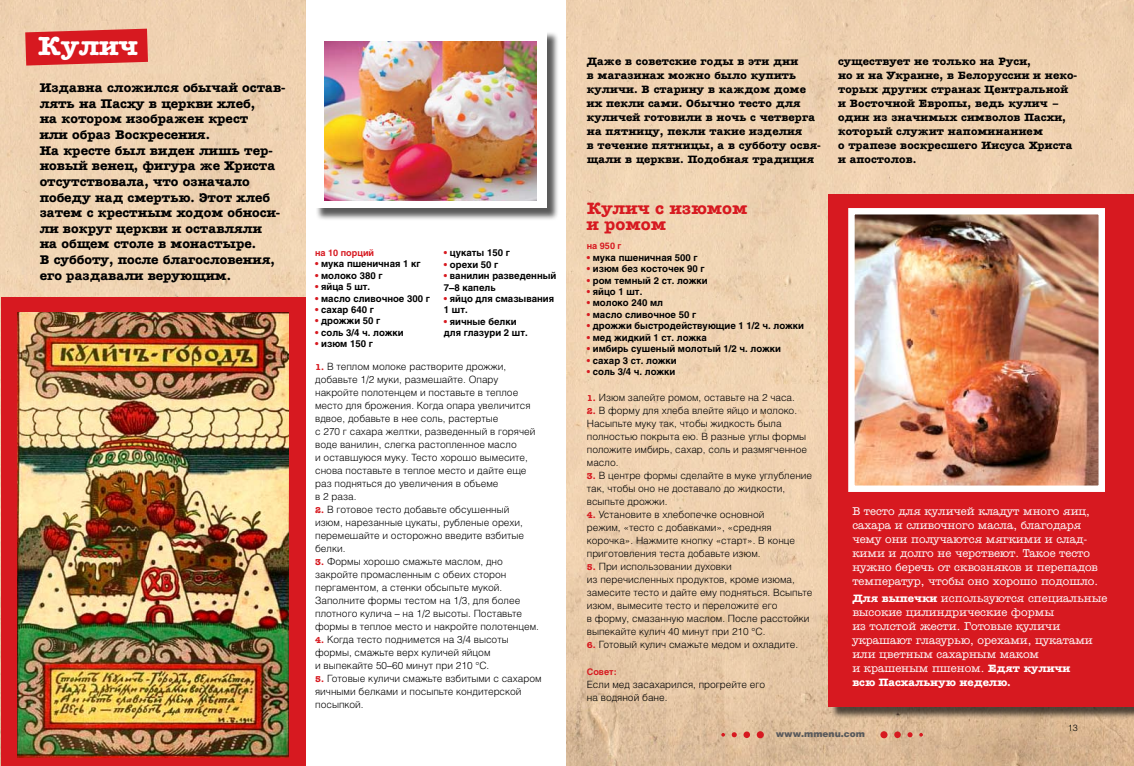
<style>
.page{position:relative;width:1134px;height:766px;background:#fff}
.page>*{position:absolute;margin:0;border:0;box-sizing:border-box;transform-origin:0 0}
.t1{font:700 27.1px "Secretary";color:#fff}
.t2{font:700 17px/16px "Secretary";color:#d71920}
.t3{font:700 13px/15.6px "Secretary";color:#000}
.t4{font:700 11px/14px "Secretary";letter-spacing:.01em;color:#000}
.t5{font:11px/14px "Secretary";color:#fff}
.t6{font:300 10px/13px "Helios";color:#000}
.t7{font:700 9.5px/11.4px "Helios";color:#000}
.t8{font:700 9px "Helios";color:#d71920}
.t9{font:900 9px "Helios";color:#58595b}
.t10{font:300 9px "Helios";color:#000}
.s1{color:#d71920}
.s2{font-family:"Secretary";font-weight:700;font-size:9px;color:#d71920}
.s3{font-weight:700}
</style>
<div class="page">
<div style="left:0;top:0;width:305px;height:765px;background:#f0d2b2"></div>
<div style="left:1px;top:297px;width:304px;height:468px;background:#d71920"></div>
<img style="left:567px;top:0;width:567px;height:765px">
<img style="left:18px;top:312px;width:271px;height:445px">
<div style="left:316px;top:32px;width:248px;height:193px;background:#000;opacity:.65"></div>
<div style="left:314px;top:30px;width:233px;height:178px;background:#fff"></div>
<img style="left:325px;top:41px;width:212px;height:159px">
<svg style="left:25px;top:29px;width:123px;height:37px;background:#d92d30"></svg>
<div style="left:830px;top:196px;width:304px;height:527px;background:#000;opacity:.65"></div>
<div style="left:829px;top:194px;width:305px;height:512px;background:#d71920"></div>
<img style="left:855px;top:215px;width:243px;height:270px">
<div style="left:848px;top:208px;width:257px;height:284px;border:6px solid #fff"></div>
<div style="left:757px;top:731px;width:7px;height:7px;background:#d71920;border-radius:50%"></div>
<div style="left:743px;top:731px;width:7px;height:6px;background:#d71920;border-radius:50%"></div>
<svg style="left:732px;top:732px;width:5px;height:5px"></svg>
<svg style="left:721px;top:732px;width:4px;height:4px"></svg>
<div style="left:880px;top:731px;width:7px;height:7px;background:#d71920;border-radius:50%"></div>
<div style="left:894px;top:731px;width:7px;height:6px;background:#d71920;border-radius:50%"></div>
<svg style="left:907px;top:732px;width:5px;height:5px"></svg>
<svg style="left:919px;top:732px;width:4px;height:4px"></svg>
<h1 class="t1" style="left:38px;top:29px;width:102px">Кулич</h1>
<p class="t3" style="left:40px;top:80px;width:247px">Издавна сложился обычай остав&shy;лять на Пасху в церкви хлеб,<br>на котором изображен крест<br>или образ Воскресения.<br>На кресте был виден лишь тер&shy;новый венец, фигура же Христа отсутствовала, что означало победу над смертью. Этот хлеб затем с крестным ходом обноси&shy;ли вокруг церкви и оставляли<br>на общем столе в монастыре.<br>В субботу, после благословения, его раздавали верующим.</p>
<p class="t8" style="left:315px;top:247px;width:60px">на 10 порций</p>
<p class="t7" style="left:315px;top:258px;width:107px"><span class="s1">•</span> мука пшеничная 1 кг</p>
<p class="t7" style="left:315px;top:269px;width:69px"><span class="s1">•</span> молоко 380 г</p>
<p class="t7" style="left:315px;top:281px;width:57px"><span class="s1">•</span> яйца 5 шт.</p>
<p class="t7" style="left:315px;top:292px;width:116px"><span class="s1">•</span> масло сливочное 300 г</p>
<p class="t7" style="left:315px;top:304px;width:60px"><span class="s1">•</span> сахар 640 г</p>
<p class="t7" style="left:315px;top:315px;width:67px"><span class="s1">•</span> дрожжи 50 г</p>
<p class="t7" style="left:315px;top:326px;width:90px"><span class="s1">•</span> соль 3/4 ч. ложки</p>
<p class="t7" style="left:315px;top:338px;width:59px"><span class="s1">•</span> изюм 150 г</p>
<p class="t7" style="left:444px;top:247px;width:68px"><span class="s1">•</span> цукаты 150 г</p>
<p class="t7" style="left:444px;top:258px;width:56px"><span class="s1">•</span> орехи 50 г</p>
<p class="t7" style="left:444px;top:270px;width:114px"><span class="s1">•</span> ванилин разведенный<br>7–8 капель</p>
<p class="t7" style="left:444px;top:293px;width:112px"><span class="s1">•</span> яйцо для смазывания<br>1 шт.</p>
<p class="t7" style="left:444px;top:315px;width:85px"><span class="s1">•</span> яичные белки для глазури 2 шт.</p>
<p class="t6" style="left:315px;top:359px;width:222px"><span class="s2">1.</span> В теплом молоке растворите дрожжи, добавьте 1/2 муки, размешайте. Опару накройте полотенцем и поставьте в теплое место для брожения. Когда опара увеличится вдвое, добавьте в нее соль, растертые<br>с 270 г сахара желтки, разведенный в горячей воде ванилин, слегка растопленное масло<br>и оставшуюся муку. Тесто хорошо вымесите, снова поставьте в теплое место и дайте еще раз подняться до увеличения в объеме<br>в 2 раза.</p>
<p class="t6" style="left:315px;top:502px;width:210px"><span class="s2">2.</span> В готовое тесто добавьте обсушенный изюм, нарезанные цукаты, рубленые орехи, перемешайте и осторожно введите взбитые белки.</p>
<p class="t6" style="left:315px;top:554px;width:225px"><span class="s2">3.</span> Формы хорошо смажьте маслом, дно закройте промасленным с обеих сторон пергаментом, а стенки обсыпьте мукой.<br>Заполните формы тестом на 1/3, для более плотного кулича – на 1/2 высоты. Поставьте формы в теплое место и накройте полотенцем.</p>
<p class="t6" style="left:315px;top:632px;width:195px"><span class="s2">4.</span> Когда тесто поднимется на 3/4 высоты формы, смажьте верх куличей яйцом<br>и выпекайте 50–60 минут при 210 °С.</p>
<p class="t6" style="left:315px;top:671px;width:228px"><span class="s2">5.</span> Готовые куличи смажьте взбитыми с сахаром яичными белками и посыпьте кондитерской посыпкой.</p>
<p class="t4" style="left:587px;top:54px;width:236px">Даже в советские годы в эти дни<br>в магазинах можно было купить куличи. В старину в каждом доме их пекли сами. Обычно тесто для куличей готовили в ночь с четверга на пятницу, пекли такие изделия<br>в течение пятницы, а в субботу освя&shy;щали в церкви. Подобная традиция</p>
<p class="t4" style="left:838px;top:54px;width:241px">существует не только на Руси,<br>но и на Украине, в Белоруссии и неко&shy;торых других странах Центральной и Восточной Европы, ведь кулич – один из значимых символов Пасхи, который служит напоминанием<br>о трапезе воскресшего Иисуса Христа и апостолов.</p>
<h2 class="t2" style="left:587px;top:200px;width:162px">Кулич с изюмом и ромом</h2>
<p class="t8" style="left:587px;top:241px;width:36px">на 950 г</p>
<p class="t7" style="left:587px;top:252px;width:112px"><span class="s1">•</span> мука пшеничная 500 г</p>
<p class="t7" style="left:587px;top:263px;width:119px"><span class="s1">•</span> изюм без косточек 90 г</p>
<p class="t7" style="left:587px;top:274px;width:122px"><span class="s1">•</span> ром темный 2 ст. ложки</p>
<p class="t7" style="left:587px;top:286px;width:57px"><span class="s1">•</span> яйцо 1 шт.</p>
<p class="t7" style="left:587px;top:297px;width:78px"><span class="s1">•</span> молоко 240 мл</p>
<p class="t7" style="left:587px;top:309px;width:111px"><span class="s1">•</span> масло сливочное 50 г</p>
<p class="t7" style="left:587px;top:320px;width:219px"><span class="s1">•</span> дрожжи быстродействующие 1 1/2 ч. ложки</p>
<p class="t7" style="left:587px;top:331px;width:122px"><span class="s1">•</span> мед жидкий 1 ст. ложка</p>
<p class="t7" style="left:587px;top:343px;width:196px"><span class="s1">•</span> имбирь сушеный молотый 1/2 ч. ложки</p>
<p class="t7" style="left:587px;top:354px;width:91px"><span class="s1">•</span> сахар 3 ст. ложки</p>
<p class="t7" style="left:587px;top:366px;width:90px"><span class="s1">•</span> соль 3/4 ч. ложки</p>
<p class="t6" style="left:587px;top:390px;width:210px"><span class="s2">1.</span> Изюм залейте ромом, оставьте на 2 часа.</p>
<p class="t6" style="left:587px;top:403px;width:222px"><span class="s2">2.</span> В форму для хлеба влейте яйцо и молоко.<br>Насыпьте муку так, чтобы жидкость была полностью покрыта ею. В разные углы формы положите имбирь, сахар, соль и размягченное масло.</p>
<p class="t6" style="left:587px;top:468px;width:227px"><span class="s2">3.</span> В центре формы сделайте в муке углубление так, чтобы оно не доставало до жидкости, всыпьте дрожжи.</p>
<p class="t6" style="left:587px;top:507px;width:210px"><span class="s2">4.</span> Установите в хлебопечке основной режим, «тесто с добавками», «средняя корочка». Нажмите кнопку «старт». В конце приготовления теста добавьте изюм.</p>
<p class="t6" style="left:587px;top:559px;width:227px"><span class="s2">5.</span> При использовании духовки<br>из перечисленных продуктов, кроме изюма, замесите тесто и дайте ему подняться. Всыпьте изюм, вымесите тесто и переложите его<br>в форму, смазанную маслом. После расстойки выпекайте кулич 40 минут при 210 °С.</p>
<p class="t6" style="left:587px;top:637px;width:213px"><span class="s2">6.</span> Готовый кулич смажьте медом и охладите.</p>
<p class="t8" style="left:587px;top:666px;width:31px">Совет:</p>
<p class="t6" style="left:587px;top:677px;width:180px">Если мед засахарился, прогрейте его на водяной бане.</p>
<p class="t5" style="left:852px;top:504px;width:247px">В тесто для куличей кладут много яиц, сахара и сливочного масла, благодаря чему они получаются мягкими и слад&shy;кими и долго не черствеют. Такое тесто нужно беречь от сквозняков и перепадов температур, чтобы оно хорошо подошло.</p>
<p class="t5" style="left:852px;top:591px;width:257px"><span class="s3">Для выпечки</span> используются специальные высокие цилиндрические формы<br>из толстой жести. Готовые куличи украшают глазурью, орехами, цукатами или цветным сахарным маком<br>и крашеным пшеном. <span class="s3">Едят куличи<br>всю Пасхальную неделю.</span></p>
<p class="t10" style="left:1068px;top:722px;width:12px">13</p>
<p class="t9" style="left:776px;top:727px;width:91px">www.mmenu.com</p>
</div>
